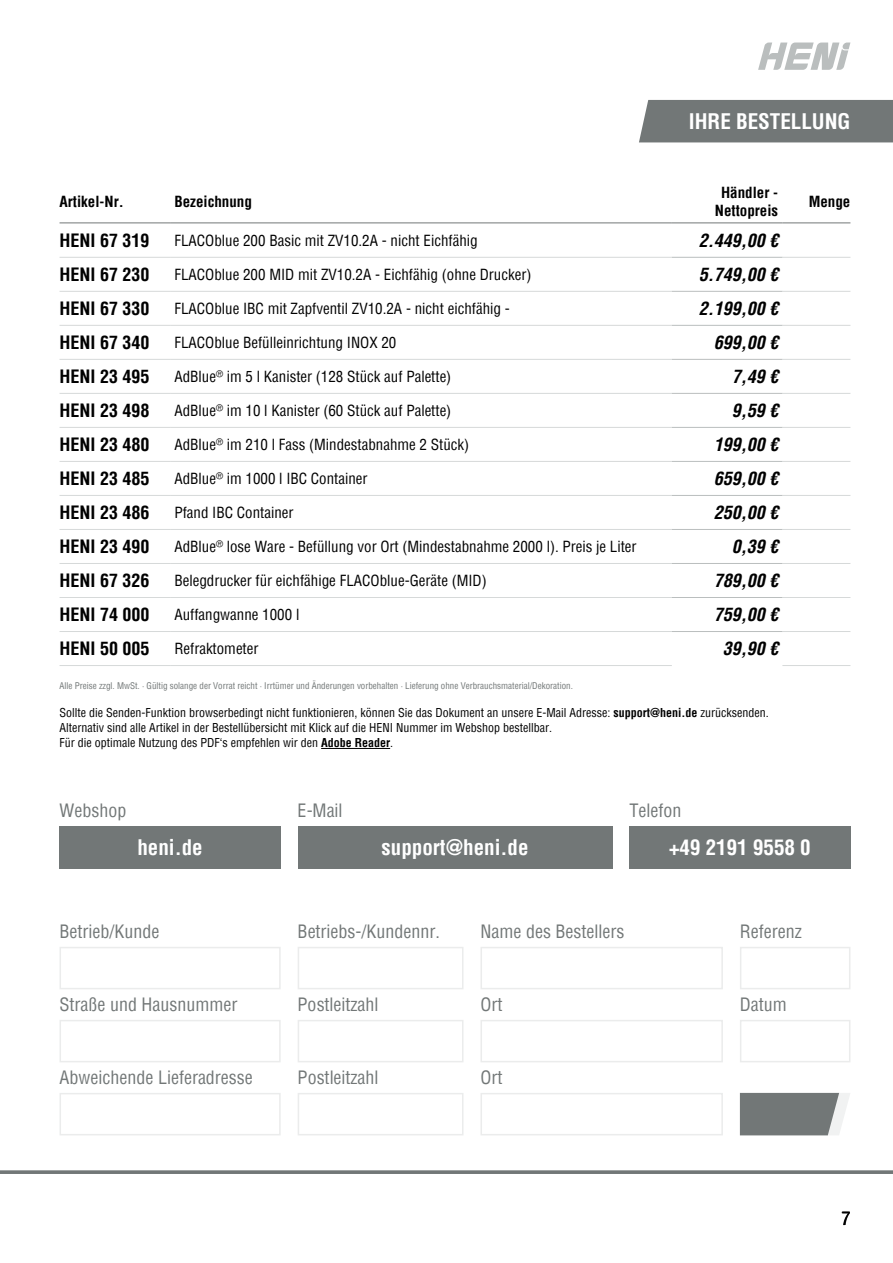
<style>
.page{position:relative;width:893px;height:1263px;background:#fff}
.page>*{position:absolute;margin:0;border:0;box-sizing:border-box;transform-origin:0 0}
.t1{font:700 condensed 21px "Helvetica";color:#fff}
.t2{font:condensed 18px "Helvetica";color:#727777}
.t3{font:700 condensed 18px "Helvetica";color:#000}
.t4{font:italic 700 condensed 18px "Helvetica";color:#000}
.t5{font:condensed 18px "Helvetica";color:#000}
.t6{font:condensed 15px "Helvetica";color:#000}
.t7{font:700 condensed 15px/18px "Helvetica";color:#000;text-align:center}
.t8{font:condensed 12px/15px "Helvetica";color:#000}
.t9{font:condensed 9px "Helvetica";color:#727777}
.s1{font-weight:700}
</style>
<div class="page">
<svg style="left:758px;top:43px;width:92px;height:27px"></svg>
<hr style="left:0;top:1171px;width:893px;height:3px;background:#727777">
<div style="left:639px;top:100px;width:254px;height:42px;background:#727777"></div>
<hr style="left:60px;top:257px;width:110px;height:1px;background:#d6d9d9">
<hr style="left:170px;top:257px;width:502px;height:1px;background:#d6d9d9">
<hr style="left:782px;top:257px;width:68px;height:1px;background:#d6d9d9">
<hr style="left:672px;top:257px;width:110px;height:1px;background:#babebe">
<hr style="left:60px;top:291px;width:110px;height:1px;background:#d6d9d9">
<hr style="left:170px;top:291px;width:502px;height:1px;background:#d6d9d9">
<hr style="left:782px;top:291px;width:68px;height:1px;background:#d6d9d9">
<hr style="left:672px;top:291px;width:110px;height:1px;background:#babebe">
<hr style="left:60px;top:325px;width:110px;height:1px;background:#d6d9d9">
<hr style="left:170px;top:325px;width:502px;height:1px;background:#d6d9d9">
<hr style="left:782px;top:325px;width:68px;height:1px;background:#d6d9d9">
<hr style="left:672px;top:325px;width:110px;height:1px;background:#babebe">
<hr style="left:60px;top:359px;width:110px;height:1px;background:#d6d9d9">
<hr style="left:170px;top:359px;width:502px;height:1px;background:#d6d9d9">
<hr style="left:782px;top:359px;width:68px;height:1px;background:#d6d9d9">
<hr style="left:672px;top:359px;width:110px;height:1px;background:#babebe">
<hr style="left:60px;top:393px;width:110px;height:1px;background:#d6d9d9">
<hr style="left:170px;top:393px;width:502px;height:1px;background:#d6d9d9">
<hr style="left:782px;top:393px;width:68px;height:1px;background:#d6d9d9">
<hr style="left:672px;top:393px;width:110px;height:1px;background:#babebe">
<hr style="left:60px;top:427px;width:110px;height:1px;background:#d6d9d9">
<hr style="left:170px;top:427px;width:502px;height:1px;background:#d6d9d9">
<hr style="left:782px;top:427px;width:68px;height:1px;background:#d6d9d9">
<hr style="left:672px;top:427px;width:110px;height:1px;background:#babebe">
<hr style="left:60px;top:461px;width:110px;height:1px;background:#d6d9d9">
<hr style="left:170px;top:461px;width:502px;height:1px;background:#d6d9d9">
<hr style="left:782px;top:461px;width:68px;height:1px;background:#d6d9d9">
<hr style="left:672px;top:461px;width:110px;height:1px;background:#babebe">
<hr style="left:60px;top:495px;width:110px;height:1px;background:#d6d9d9">
<hr style="left:170px;top:495px;width:502px;height:1px;background:#d6d9d9">
<hr style="left:782px;top:495px;width:68px;height:1px;background:#d6d9d9">
<hr style="left:672px;top:495px;width:110px;height:1px;background:#babebe">
<hr style="left:60px;top:529px;width:110px;height:1px;background:#d6d9d9">
<hr style="left:170px;top:529px;width:502px;height:1px;background:#d6d9d9">
<hr style="left:782px;top:529px;width:68px;height:1px;background:#d6d9d9">
<hr style="left:672px;top:529px;width:110px;height:1px;background:#babebe">
<hr style="left:60px;top:563px;width:110px;height:1px;background:#d6d9d9">
<hr style="left:170px;top:563px;width:502px;height:1px;background:#d6d9d9">
<hr style="left:782px;top:563px;width:68px;height:1px;background:#d6d9d9">
<hr style="left:672px;top:563px;width:110px;height:1px;background:#babebe">
<hr style="left:60px;top:597px;width:110px;height:1px;background:#d6d9d9">
<hr style="left:170px;top:597px;width:502px;height:1px;background:#d6d9d9">
<hr style="left:782px;top:597px;width:68px;height:1px;background:#d6d9d9">
<hr style="left:672px;top:597px;width:110px;height:1px;background:#babebe">
<hr style="left:60px;top:631px;width:110px;height:1px;background:#d6d9d9">
<hr style="left:170px;top:631px;width:502px;height:1px;background:#d6d9d9">
<hr style="left:782px;top:631px;width:68px;height:1px;background:#d6d9d9">
<hr style="left:672px;top:631px;width:110px;height:1px;background:#babebe">
<hr style="left:60px;top:223px;width:110px;height:1px;background:#727777">
<hr style="left:170px;top:223px;width:502px;height:1px;background:#727777">
<hr style="left:672px;top:223px;width:110px;height:1px;background:#727777">
<hr style="left:782px;top:223px;width:68px;height:1px;background:#727777">
<hr style="left:60px;top:665px;width:110px;height:1px;background:#d6d9d9">
<hr style="left:170px;top:665px;width:502px;height:1px;background:#d6d9d9">
<hr style="left:782px;top:665px;width:68px;height:1px;background:#d6d9d9">
<div style="left:60px;top:826px;width:221px;height:42px;background:#727777"></div>
<div style="left:298px;top:826px;width:314px;height:42px;background:#727777"></div>
<div style="left:629px;top:826px;width:221px;height:42px;background:#727777"></div>
<div style="left:740px;top:947px;width:110px;height:42px;border:2px solid #ebecec"></div>
<div style="left:60px;top:947px;width:221px;height:42px;border:2px solid #ebecec"></div>
<div style="left:298px;top:947px;width:165px;height:42px;border:2px solid #ebecec"></div>
<div style="left:480px;top:947px;width:243px;height:42px;border:2px solid #ebecec"></div>
<div style="left:60px;top:1020px;width:221px;height:42px;border:2px solid #ebecec"></div>
<div style="left:298px;top:1020px;width:165px;height:42px;border:2px solid #ebecec"></div>
<div style="left:480px;top:1020px;width:243px;height:42px;border:2px solid #ebecec"></div>
<div style="left:740px;top:1020px;width:110px;height:42px;border:2px solid #ebecec"></div>
<div style="left:60px;top:1093px;width:221px;height:42px;border:2px solid #ebecec"></div>
<div style="left:298px;top:1093px;width:165px;height:42px;border:2px solid #ebecec"></div>
<div style="left:480px;top:1093px;width:243px;height:42px;border:2px solid #ebecec"></div>
<svg style="left:740px;top:1093px;width:110px;height:42px;background:#858a8a"></svg>
<hr style="left:321px;top:748px;width:69px;height:1px;background:#000">
<h1 class="t1" style="left:689px;top:108px;width:163px">IHRE BESTELLUNG</h1>
<p class="t7" style="left:60px;top:192px;width:66px">Artikel-Nr.</p>
<p class="t7" style="left:174px;top:192px;width:79px">Bezeichnung</p>
<p class="t7" style="left:715px;top:183px;width:65px">Händler -<br>Nettopreis</p>
<p class="t7" style="left:809px;top:192px;width:43px">Menge</p>
<p class="t3" style="left:60px;top:229px;width:91px">HENI 67 319</p>
<p class="t6" style="left:174px;top:231px;width:305px">FLACOblue 200 Basic mit ZV10.2A - nicht Eichfähig</p>
<p class="t4" style="left:699px;top:229px;width:81px">2.449,00 €</p>
<p class="t3" style="left:60px;top:263px;width:91px">HENI 67 230</p>
<p class="t6" style="left:174px;top:265px;width:359px">FLACOblue 200 MID mit ZV10.2A - Eichfähig (ohne Drucker)</p>
<p class="t4" style="left:699px;top:263px;width:81px">5.749,00 €</p>
<p class="t3" style="left:60px;top:297px;width:91px">HENI 67 330</p>
<p class="t6" style="left:174px;top:299px;width:337px">FLACOblue IBC mit Zapfventil ZV10.2A - nicht eichfähig -</p>
<p class="t4" style="left:699px;top:297px;width:81px">2.199,00 €</p>
<p class="t3" style="left:60px;top:331px;width:91px">HENI 67 340</p>
<p class="t6" style="left:174px;top:333px;width:224px">FLACOblue Befülleinrichtung INOX 20</p>
<p class="t4" style="left:714px;top:331px;width:66px">699,00 €</p>
<p class="t3" style="left:60px;top:365px;width:91px">HENI 23 495</p>
<p class="t6" style="left:174px;top:367px;width:278px">AdBlue<sup>®</sup> im 5 l Kanister (128 Stück auf Palette)</p>
<p class="t4" style="left:732px;top:365px;width:48px">7,49 €</p>
<p class="t3" style="left:60px;top:399px;width:91px">HENI 23 498</p>
<p class="t6" style="left:174px;top:401px;width:278px">AdBlue<sup>®</sup> im 10 l Kanister (60 Stück auf Palette)</p>
<p class="t4" style="left:732px;top:399px;width:48px">9,59 €</p>
<p class="t3" style="left:60px;top:433px;width:91px">HENI 23 480</p>
<p class="t6" style="left:174px;top:435px;width:296px">AdBlue<sup>®</sup> im 210 l Fass (Mindestabnahme 2 Stück)</p>
<p class="t4" style="left:714px;top:433px;width:66px">199,00 €</p>
<p class="t3" style="left:60px;top:467px;width:91px">HENI 23 485</p>
<p class="t6" style="left:174px;top:469px;width:195px">AdBlue<sup>®</sup> im 1000 l IBC Container</p>
<p class="t4" style="left:714px;top:467px;width:66px">659,00 €</p>
<p class="t3" style="left:60px;top:501px;width:91px">HENI 23 486</p>
<p class="t6" style="left:174px;top:503px;width:121px">Pfand IBC Container</p>
<p class="t4" style="left:714px;top:501px;width:66px">250,00 €</p>
<p class="t3" style="left:60px;top:535px;width:91px">HENI 23 490</p>
<p class="t6" style="left:174px;top:537px;width:464px">AdBlue<sup>®</sup> lose Ware - Befüllung vor Ort (Mindestabnahme 2000 l). Preis je Liter</p>
<p class="t4" style="left:732px;top:535px;width:48px">0,39 €</p>
<p class="t3" style="left:60px;top:569px;width:91px">HENI 67 326</p>
<p class="t6" style="left:174px;top:571px;width:314px">Belegdrucker für eichfähige FLACOblue-Geräte (MID)</p>
<p class="t4" style="left:714px;top:569px;width:66px">789,00 €</p>
<p class="t3" style="left:60px;top:603px;width:91px">HENI 74 000</p>
<p class="t6" style="left:174px;top:605px;width:126px">Auffangwanne 1000 l</p>
<p class="t4" style="left:714px;top:603px;width:66px">759,00 €</p>
<p class="t3" style="left:60px;top:637px;width:91px">HENI 50 005</p>
<p class="t6" style="left:174px;top:639px;width:86px">Refraktometer</p>
<p class="t4" style="left:723px;top:637px;width:57px">39,90 €</p>
<p class="t9" style="left:60px;top:680px;width:515px">Alle Preise zzgl. MwSt. · Gültig solange der Vorrat reicht · Irrtümer und Änderungen vorbehalten · Lieferung ohne Verbrauchsmaterial/Dekoration.</p>
<p class="t8" style="left:60px;top:705px;width:711px">Sollte die Senden-Funktion browserbedingt nicht funktionieren, können Sie das Dokument an unsere E-Mail Adresse: <span class="s1">support@heni.de</span> zurücksenden.<br>Alternativ sind alle Artikel in der Bestellübersicht mit Klick auf die HENI Nummer im Webshop bestellbar.<br>Für die optimale Nutzung des PDF‘s empfehlen wir den <span class="s1">Adobe Reader</span>.</p>
<p class="t2" style="left:60px;top:799px;width:68px">Webshop</p>
<h1 class="t1" style="left:137px;top:833px;width:67px">heni.de</h1>
<p class="t2" style="left:298px;top:799px;width:46px">E-Mail</p>
<h1 class="t1" style="left:381px;top:833px;width:148px">support@heni.de</h1>
<p class="t2" style="left:629px;top:799px;width:53px">Telefon</p>
<h1 class="t1" style="left:669px;top:833px;width:143px">+49 2191 9558 0</h1>
<p class="t2" style="left:60px;top:920px;width:101px">Betrieb/Kunde</p>
<p class="t2" style="left:298px;top:920px;width:144px">Betriebs-/Kundennr.</p>
<p class="t2" style="left:480px;top:920px;width:145px">Name des Bestellers</p>
<p class="t2" style="left:740px;top:920px;width:63px">Referenz</p>
<p class="t2" style="left:60px;top:993px;width:179px">Straße und Hausnummer</p>
<p class="t2" style="left:298px;top:993px;width:82px">Postleitzahl</p>
<p class="t2" style="left:480px;top:993px;width:23px">Ort</p>
<p class="t2" style="left:740px;top:993px;width:48px">Datum</p>
<p class="t2" style="left:60px;top:1066px;width:195px">Abweichende Lieferadresse</p>
<p class="t2" style="left:298px;top:1066px;width:82px">Postleitzahl</p>
<p class="t2" style="left:480px;top:1066px;width:23px">Ort</p>
<p class="t5" style="left:841px;top:1206px;width:10px">7</p>
</div>
